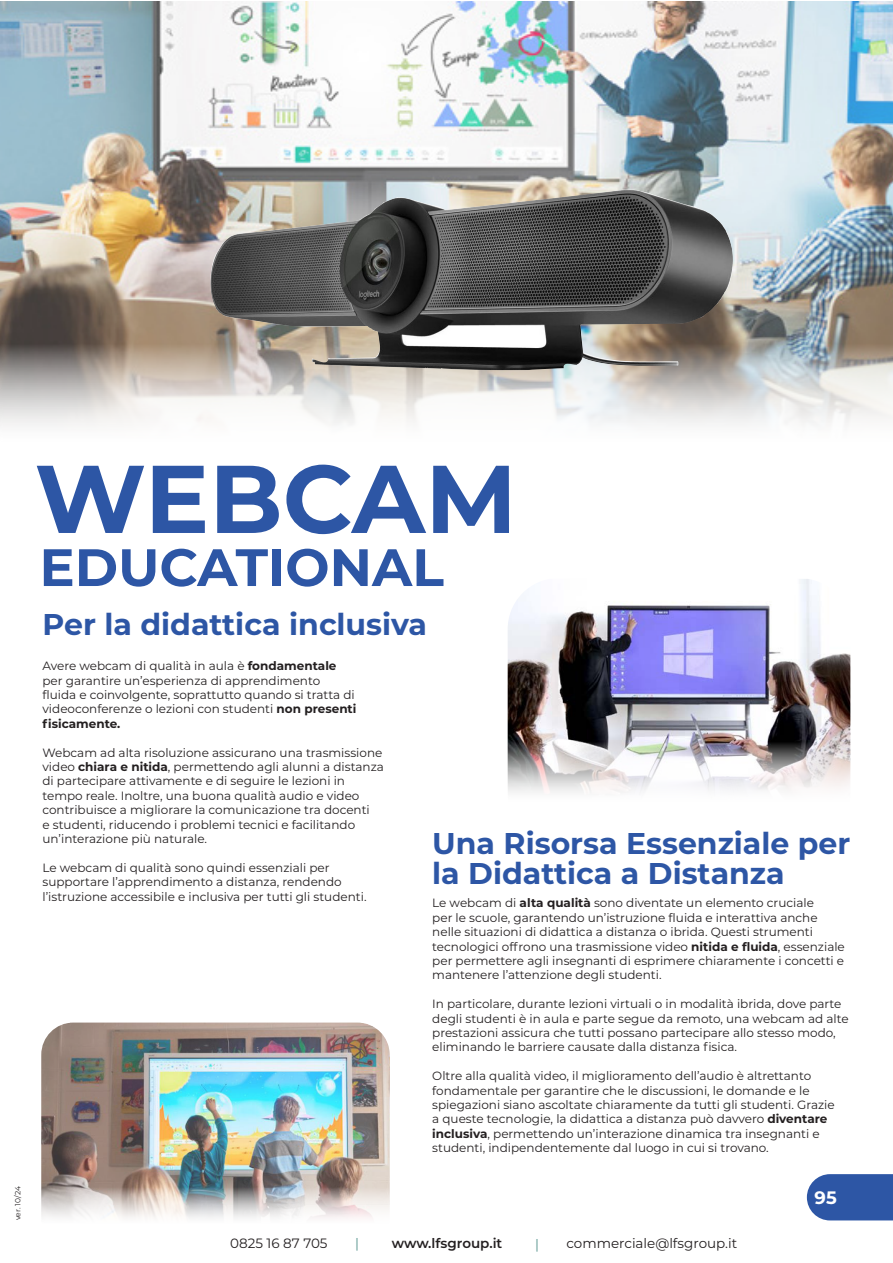
<style>
.page{position:relative;width:893px;height:1263px;background:#fff}
.page>*{position:absolute;margin:0;border:0;box-sizing:border-box;transform-origin:0 0}
.Body{font:700 96px "Montserrat";color:#2d56a5}
.Body-2{font:700 52.5px "Montserrat";color:#2d56a5}
.Body-3{font:700 30px/30px "Montserrat";color:#2d56a5}
.t1{font:700 18px "Montserrat";color:#fff}
.t2{font:13.5px "Montserrat";color:#231f20}
.t3{font:600 13.5px "Montserrat";color:#231f20}
.t4{font:13.5px "Montserrat";color:#53928b}
.Body-4{font:12px/14.4px "Montserrat";color:#231f20}
.t5{font:7.5px "Montserrat";letter-spacing:-.01em;color:#231f20}
.s1{font-weight:700}
</style>
<div class="page">
<img style="left:0;top:1px;width:893px;height:425px">
<img style="left:508px;top:579px;width:342px;height:214px">
<img style="left:210px;top:190px;width:524px;height:180px">
<img style="left:41px;top:1022px;width:349px;height:196px">
<svg style="left:807px;top:1174px;width:86px;height:46px;background:#395faa"></svg>
<p class="Body" style="left:35px;top:430px;width:484px">WEBCAM</p>
<p class="Body-2" style="left:39px;top:529px;width:406px">EDUCATIONAL</p>
<p class="Body-3" style="left:42px;top:608px;width:386px">Per la didattica inclusiva</p>
<p class="Body-4" style="left:42px;top:658px;width:315px">Avere webcam di qualità in aula è <span class="s1">fondamentale </span>per garantire un’esperienza di apprendimento fluida e coinvolgente, soprattutto quando si tratta di videoconferenze o lezioni con studenti <span class="s1">non presenti fisicamente.</span></p>
<p class="Body-4" style="left:42px;top:745px;width:343px">Webcam ad alta risoluzione assicurano una trasmissione video <span class="s1">chiara e nitida</span>, permettendo agli alunni a distanza di partecipare attivamente e di seguire le lezioni in tempo reale. Inoltre, una buona qualità audio e video contribuisce a migliorare la comunicazione tra docenti<br>e studenti, riducendo i problemi tecnici e facilitando un’interazione più naturale.</p>
<p class="Body-4" style="left:42px;top:860px;width:326px">Le webcam di qualità sono quindi essenziali per supportare l’apprendimento a distanza, rendendo l’istruzione accessibile e inclusiva per tutti gli studenti.</p>
<p class="Body-3" style="left:432px;top:826px;width:420px">Una Risorsa Essenziale per la Didattica a Distanza</p>
<p class="Body-4" style="left:432px;top:895px;width:414px">Le webcam di <span class="s1">alta qualità</span> sono diventate un elemento cruciale<br>per le scuole, garantendo un’istruzione fluida e interattiva anche nelle situazioni di didattica a distanza o ibrida. Questi strumenti tecnologici offrono una trasmissione video <span class="s1">nitida e fluida</span>, essenziale per permettere agli insegnanti di esprimere chiaramente i concetti e mantenere l’attenzione degli studenti.</p>
<p class="Body-4" style="left:432px;top:996px;width:418px">In particolare, durante lezioni virtuali o in modalità ibrida, dove parte degli studenti è in aula e parte segue da remoto, una webcam ad alte prestazioni assicura che tutti possano partecipare allo stesso modo, eliminando le barriere causate dalla distanza fisica.</p>
<p class="Body-4" style="left:432px;top:1068px;width:404px">Oltre alla qualità video, il miglioramento dell’audio è altrettanto fondamentale per garantire che le discussioni, le domande e le spiegazioni siano ascoltate chiaramente da tutti gli studenti. Grazie a queste tecnologie, la didattica a distanza può davvero <span class="s1">diventare inclusiva</span>, permettendo un’interazione dinamica tra insegnanti e studenti, indipendentemente dal luogo in cui si trovano.</p>
<p class="t5" style="left:13px;top:1220px;width:36px;rotate:-90deg">ver. 10/24</p>
<h3 class="t1" style="left:814px;top:1184px;width:24px">95</h3>
<p class="t2" style="left:230px;top:1234px;width:99px">0825 16 87 705</p>
<p class="t4" style="left:355px;top:1234px;width:5px">|</p>
<p class="t3" style="left:392px;top:1234px;width:112px">www.lfsgroup.it</p>
<p class="t4" style="left:535px;top:1234px;width:5px">|</p>
<p class="t2" style="left:566px;top:1234px;width:172px">commerciale@lfsgroup.it</p>
</div>
